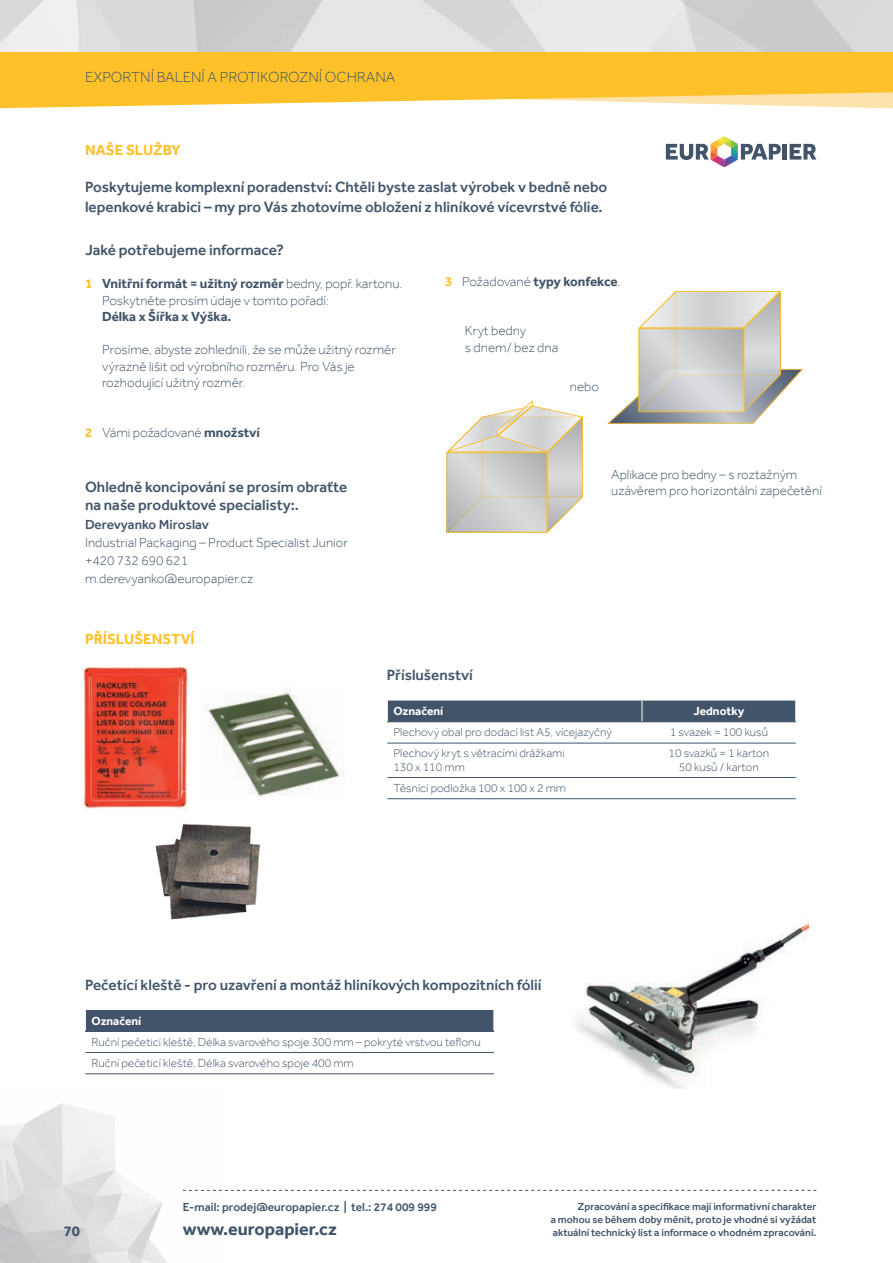
<style>
.page{position:relative;width:893px;height:1263px;background:#fff}
.page>*{position:absolute;margin:0;border:0;box-sizing:border-box;transform-origin:0 0}
.t1{font:700 18px "Effra";color:#415469}
.t2{font:500 15.3px/20.4px "Effra";color:#415469}
.t3{font:300 15px "Effra";color:#415469}
.t4{font:700 15px "Effra";color:#fec12a}
.t5{font:700 15px "Effra";color:#415469}
.t6{font:300 13.5px/16.5px "Effra";color:#415469}
.t7{font:700 13.5px "Effra";letter-spacing:-.005em;color:#415469}
.t8{font:500 13.5px "Effra";color:#415469}
.t9{font:300 12px/14.4px "Effra";color:#415469}
.t10{font:500 12px "Effra";color:#415469}
.t11{font:700 12px "Effra";color:#fff}
.t12{font:500 10.5px/12.6px "Effra";color:#415469;text-align:right}
.s1{font-weight:700;color:#fec12a}
.s2{font-weight:700}
.s3{color:#fec12a}
.s4{font-weight:300}
</style>
<div class="page">
<img style="left:0;top:1103px;width:221px;height:160px">
<svg style="left:0;top:51px;width:892px;height:57px;fill:#fec12a"></svg>
<svg style="left:892px;top:51px;width:1px;height:57px"></svg>
<img style="left:0;top:0;width:893px;height:51px">
<svg style="left:446px;top:400px;width:137px;height:133px"></svg>
<svg style="left:607px;top:291px;width:196px;height:133px"></svg>
<div style="left:387px;top:700px;width:409px;height:21px;background:#415469"></div>
<hr style="left:387px;top:743px;width:255px;height:1px;background:#415469">
<hr style="left:642px;top:743px;width:154px;height:1px;background:#415469">
<hr style="left:387px;top:777px;width:255px;height:1px;background:#415469">
<hr style="left:642px;top:777px;width:154px;height:1px;background:#415469">
<hr style="left:387px;top:798px;width:255px;height:1px;background:#415469">
<hr style="left:642px;top:798px;width:154px;height:1px;background:#415469">
<hr style="left:387px;top:721px;width:255px;height:1px;background:#415469">
<hr style="left:642px;top:721px;width:154px;height:1px;background:#415469">
<div style="left:85px;top:1010px;width:409px;height:21px;background:#415469"></div>
<svg style="left:85px;top:1010px;width:1px;height:21px"></svg>
<svg style="left:493px;top:1010px;width:1px;height:21px"></svg>
<hr style="left:85px;top:1052px;width:409px;height:1px;background:#415469">
<hr style="left:85px;top:1073px;width:409px;height:1px;background:#415469">
<hr style="left:85px;top:1031px;width:409px;height:1px;background:#415469">
<img style="left:205px;top:688px;width:139px;height:109px">
<img style="left:83px;top:667px;width:104px;height:143px">
<img style="left:576px;top:922px;width:233px;height:166px">
<img style="left:155px;top:823px;width:105px;height:97px">
<svg style="left:183px;top:1190px;width:633px;height:1px"></svg>
<hr style="left:783px;top:144px;width:4px;height:16px;background:#415469">
<svg style="left:790px;top:144px;width:26px;height:16px"></svg>
<svg style="left:666px;top:136px;width:115px;height:31px"></svg>
<p class="t3" style="left:85px;top:68px;width:312px">EXPORTNÍ BALENÍ A PROTIKOROZNÍ OCHRANA</p>
<p class="t4" style="left:85px;top:141px;width:97px">NAŠE SLUŽBY</p>
<p class="t2" style="left:85px;top:176px;width:524px">Poskytujeme komplexní poradenství: Chtěli byste zaslat výrobek v bedně nebo lepenkové krabici – my pro Vás zhotovíme obložení z hliníkové vícevrstvé fólie.</p>
<p class="t2" style="left:85px;top:240px;width:200px">Jaké potřebujeme informace?</p>
<p class="t6" style="left:102px;top:275px;width:302px;text-indent:-17px"><span class="s1">1</span> <span class="s2">Vnitřní formát = užitný rozměr</span> bedny, popř. kartonu.<br>Poskytněte prosím údaje v tomto pořadí:</p>
<p class="t7" style="left:102px;top:309px;width:131px">Délka x Šířka x Výška.</p>
<p class="t6" style="left:102px;top:341px;width:295px">Prosíme, abyste zohlednili, že se může užitný rozměr výrazně lišit od výrobního rozměru. Pro Vás je rozhodující užitný rozměr.</p>
<p class="t6" style="left:85px;top:424px;width:176px"><span class="s1">2</span> Vámi požadované <span class="s2">množství</span></p>
<p class="t7" style="left:445px;top:274px;width:177px"><span class="s3">3</span> <span class="s4">Požadované</span> typy konfekce<span class="s4">.</span></p>
<p class="t6" style="left:465px;top:322px;width:95px">Kryt bedny<br>s dnem/ bez dna</p>
<p class="t6" style="left:570px;top:378px;width:31px">nebo</p>
<p class="t2" style="left:85px;top:477px;width:264px;line-height:18px">Ohledně koncipování se prosím obraťte na naše produktové specialisty:.</p>
<p class="t8" style="left:85px;top:517px;width:125px">Derevyanko Miroslav</p>
<p class="t6" style="left:85px;top:534px;width:264px;line-height:18px">Industrial Packaging – Product Specialist Junior +420 732 690 621 m.derevyanko@europapier.cz</p>
<p class="t4" style="left:85px;top:630px;width:111px">PŘÍSLUŠENSTVÍ</p>
<p class="t6" style="left:611px;top:466px;width:212px">Aplikace pro bedny – s roztažným uzávěrem pro horizontální zapečetění</p>
<p class="t2" style="left:387px;top:665px;width:87px">Příslušenství</p>
<p class="t11" style="left:393px;top:704px;width:51px">Označení</p>
<p class="t11" style="left:693px;top:704px;width:52px">Jednotky</p>
<p class="t9" style="left:393px;top:725px;width:220px">Plechový obal pro dodací list A5, vícejazyčný</p>
<p class="t9" style="left:670px;top:725px;width:100px">1 svazek = 100 kusů</p>
<p class="t9" style="left:393px;top:746px;width:173px">Plechový kryt s větracími drážkami<br>130 x 110 mm</p>
<p class="t9" style="left:668px;top:746px;width:102px;text-align:center">10 svazků = 1 karton<br>50 kusů / karton</p>
<p class="t9" style="left:393px;top:781px;width:174px">Těsnící podložka 100 x 100 x 2 mm</p>
<p class="t2" style="left:85px;top:974px;width:458px">Pečetící kleště - pro uzavření a montáž hliníkových kompozitních fólií</p>
<p class="t11" style="left:91px;top:1013px;width:51px">Označení</p>
<p class="t9" style="left:91px;top:1031px;width:391px;line-height:21.3px">Ruční pečeticí kleště, Délka svarového spoje 300 mm – pokryté vrstvou teflonu<br>Ruční pečeticí kleště, Délka svarového spoje 400 mm</p>
<p class="t10" style="left:183px;top:1200px;width:256px">E-mail: prodej@europapier.cz | tel.: 274 009 999</p>
<p class="t12" style="left:551px;top:1200px;width:267px">Zpracování a specifikace mají informativní charakter<br>a mohou se během doby měnit, proto je vhodné si vyžádat</p>
<p class="t5" style="left:64px;top:1222px;width:18px">70</p>
<h1 class="t1" style="left:183px;top:1219px;width:155px">www.europapier.cz</h1>
<p class="t12" style="left:553px;top:1226px;width:265px">aktuální technický list a informace o vhodném zpracování.</p>
</div>
